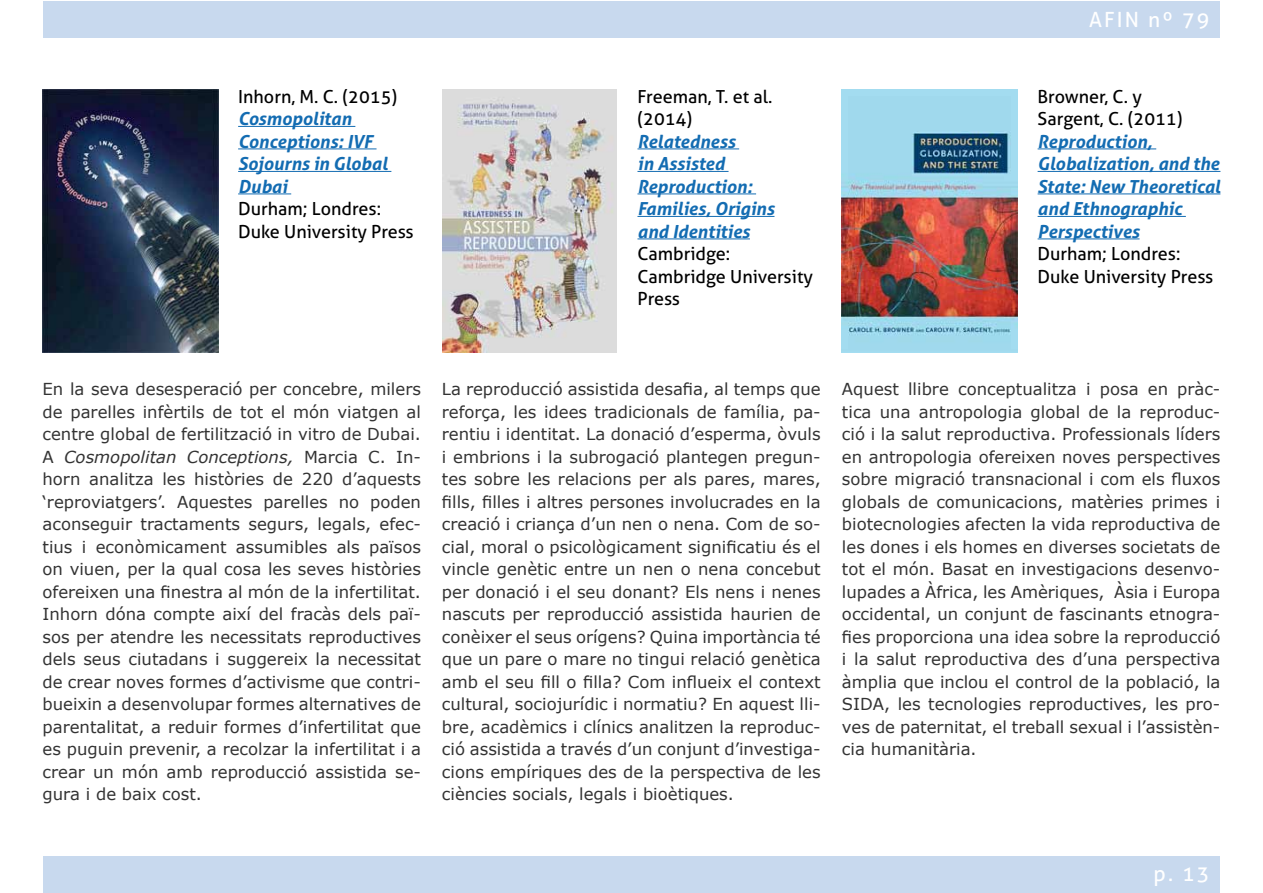
<style>
.page{position:relative;width:1263px;height:893px;background:#fff}
.page>*{position:absolute;margin:0;border:0;box-sizing:border-box;transform-origin:0 0}
.t1{font:21px "Aller";letter-spacing:.1em;color:#fff}
.t2{font:italic 700 18px/22.5px "Aller";color:#136cb2}
.t3{font:18px/22.5px "Aller";color:#000}
.t4{font:16.5px/22.5px "Verdana";color:#333;text-align:justify}
.s1{font-style:italic}
</style>
<div class="page">
<div style="left:43px;top:1px;width:1177px;height:37px;background:#c8d9ee"></div>
<div style="left:43px;top:856px;width:1177px;height:37px;background:#c8d9ee"></div>
<hr style="left:238px;top:126px;width:117px;height:1px;background:#136cb2">
<hr style="left:238px;top:148px;width:138px;height:1px;background:#136cb2">
<hr style="left:238px;top:171px;width:153px;height:1px;background:#136cb2">
<hr style="left:238px;top:193px;width:53px;height:1px;background:#136cb2">
<hr style="left:1037px;top:148px;width:119px;height:1px;background:#136cb2">
<hr style="left:1037px;top:171px;width:183px;height:1px;background:#136cb2">
<hr style="left:1037px;top:193px;width:183px;height:1px;background:#136cb2">
<hr style="left:1037px;top:216px;width:149px;height:1px;background:#136cb2">
<hr style="left:1037px;top:238px;width:102px;height:1px;background:#136cb2">
<hr style="left:637px;top:148px;width:102px;height:1px;background:#136cb2">
<hr style="left:637px;top:171px;width:91px;height:1px;background:#136cb2">
<hr style="left:637px;top:193px;width:119px;height:1px;background:#136cb2">
<hr style="left:637px;top:216px;width:137px;height:1px;background:#136cb2">
<hr style="left:637px;top:238px;width:113px;height:1px;background:#136cb2">
<img style="left:43px;top:89px;width:175px;height:264px">
<img style="left:442px;top:89px;width:174px;height:263px">
<img style="left:842px;top:89px;width:175px;height:264px">
<p class="t3" style="left:238px;top:85px;width:161px">Inhorn, M. C. (2015)</p>
<p class="t2" style="left:238px;top:107px;width:151px">Cosmopolitan<br>Conceptions: IVF<br>Sojourns in Global<br>Dubai</p>
<p class="t3" style="left:238px;top:197px;width:177px">Durham; Londres:<br>Duke University Press</p>
<p class="t3" style="left:637px;top:85px;width:136px">Freeman, T. et al. (2014)</p>
<p class="t2" style="left:637px;top:130px;width:138px">Relatedness<br>in Assisted<br>Reproduction:<br>Families, Origins and Identities</p>
<p class="t3" style="left:637px;top:242px;width:177px">Cambridge:<br>Cambridge University<br>Press</p>
<p class="t1" style="left:1089px;top:7px;width:122px">AFIN nº 79</p>
<p class="t3" style="left:1037px;top:85px;width:146px">Browner, C. y<br>Sargent, C. (2011)</p>
<p class="t2" style="left:1037px;top:130px;width:184px">Reproduction,<br>Globalization, and the<br>State: New Theoretical and Ethnographic<br>Perspectives</p>
<p class="t3" style="left:1037px;top:242px;width:177px">Durham; Londres:<br>Duke University Press</p>
<p class="t4" style="left:43px;top:378px;width:380px">En la seva desesperació per concebre, milers de parelles infèrtils de tot el món viatgen al centre global de fertilització in vitro de Dubai.<br>A <span class="s1">Cosmopolitan Conceptions,</span> Marcia C. In&shy;horn analitza les històries de 220 d’aquests ‘reproviatgers’. Aquestes parelles no poden aconseguir tractaments segurs, legals, efec&shy;tius i econòmicament assumibles als països on viuen, per la qual cosa les seves històries ofereixen una finestra al món de la infertilitat.<br>Inhorn dóna compte així del fracàs dels paï&shy;sos per atendre les necessitats reproductives dels seus ciutadans i suggereix la necessitat de crear noves formes d’activisme que contri&shy;bueixin a desenvolupar formes alternatives de parentalitat, a reduir formes d’infertilitat que es puguin prevenir, a recolzar la infertilitat i a crear un món amb reproducció assistida se&shy;gura i de baix cost.</p>
<p class="t4" style="left:442px;top:378px;width:380px">La reproducció assistida desafia, al temps que reforça, les idees tradicionals de família, pa&shy;rentiu i identitat. La donació d’esperma, òvuls i embrions i la subrogació plantegen pregun&shy;tes sobre les relacions per als pares, mares, fills, filles i altres persones involucrades en la creació i criança d’un nen o nena. Com de so&shy;cial, moral o psicològicament significatiu és el vincle genètic entre un nen o nena concebut per donació i el seu donant? Els nens i nenes nascuts per reproducció assistida haurien de conèixer el seus orígens? Quina importància té que un pare o mare no tingui relació genètica amb el seu fill o filla? Com influeix el context cultural, sociojurídic i normatiu? En aquest lli&shy;bre, acadèmics i clínics analitzen la reproduc&shy;ció assistida a través d’un conjunt d’investiga&shy;cions empíriques des de la perspectiva de les ciències socials, legals i bioètiques.</p>
<p class="t4" style="left:842px;top:378px;width:380px">Aquest llibre conceptualitza i posa en pràc&shy;tica una antropologia global de la reproduc&shy;ció i la salut reproductiva. Professionals líders en antropologia ofereixen noves perspectives sobre migració transnacional i com els fluxos globals de comunicacions, matèries primes i biotecnologies afecten la vida reproductiva de les dones i els homes en diverses societats de tot el món. Basat en investigacions desenvo&shy;lupades a Àfrica, les Amèriques, Àsia i Europa occidental, un conjunt de fascinants etnogra&shy;fies proporciona una idea sobre la reproducció i la salut reproductiva des d’una perspectiva àmplia que inclou el control de la població, la SIDA, les tecnologies reproductives, les pro&shy;ves de paternitat, el treball sexual i l’assistèn&shy;cia humanitària.</p>
<p class="t1" style="left:1153px;top:861px;width:57px">p. 13</p>
</div>
